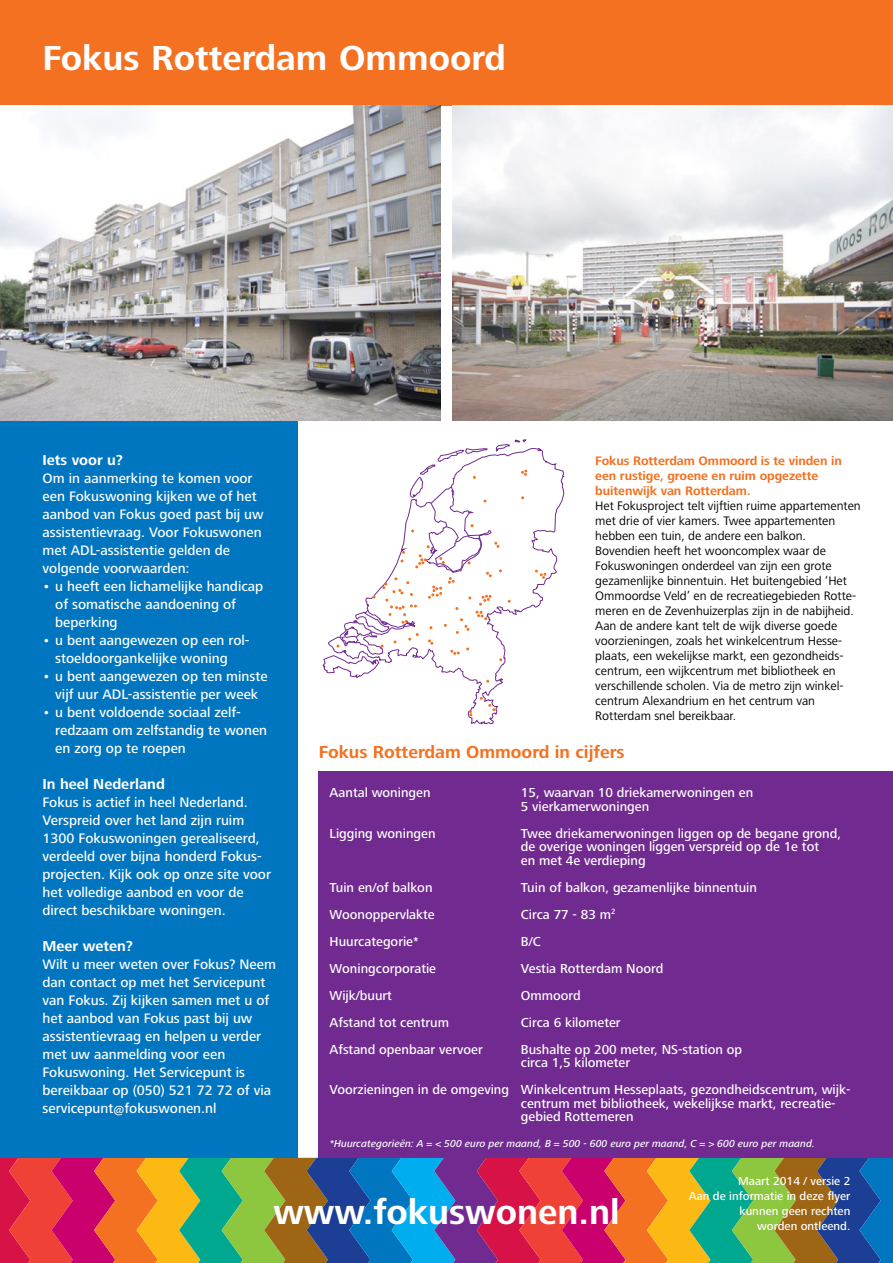
<style>
.page{position:relative;width:893px;height:1263px;background:#fff}
.page>*{position:absolute;margin:0;border:0;box-sizing:border-box;transform-origin:0 0}
.t1{font:700 36px "Frutiger Next LT";color:#fff}
.t2{font:700 18px "Frutiger Next LT";color:#f37121}
.t3{font:700 15px "Frutiger Next LT";color:#fff}
.t4{font:500 14.25px/18px "Frutiger Next LT";color:#fff}
.t5{font:500 13.5px/13.5px "Frutiger Next LT";color:#fff}
.t6{font:12.75px/15px "Frutiger Next LT";letter-spacing:-.005em;color:#000}
.t7{font:700 12.75px/15px "Frutiger Next LT";letter-spacing:-.005em;color:#f37121}
.t8{font:500 12px/15px "Frutiger Next LT";color:#fff;text-align:right}
.t9{font:italic 500 10.5px "Frutiger Next LT";color:#fff}
</style>
<div class="page">
<div style="left:0;top:0;width:893px;height:105px;background:#f37121"></div>
<svg style="left:0;top:1158px;width:893px;height:105px;background:#8c6a5e"></svg>
<div style="left:0;top:421px;width:298px;height:737px;background:#0076c0"></div>
<img style="left:0;top:105px;width:440px;height:316px">
<img style="left:453px;top:105px;width:440px;height:316px">
<svg style="left:405px;top:448px;width:160px;height:277px"></svg>
<svg style="left:496px;top:439px;width:31px;height:13px"></svg>
<svg style="left:469px;top:710px;width:3px;height:6px"></svg>
<svg style="left:535px;top:570px;width:11px;height:9px"></svg>
<svg style="left:480px;top:697px;width:15px;height:14px"></svg>
<svg style="left:521px;top:469px;width:6px;height:7px"></svg>
<svg style="left:410px;top:448px;width:78px;height:56px"></svg>
<svg style="left:322px;top:524px;width:180px;height:159px"></svg>
<div style="left:319px;top:771px;width:574px;height:387px;background:#712b90"></div>
<h1 class="t1" style="left:43px;top:38px;width:465px">Fokus Rotterdam Ommoord</h1>
<p class="t3" style="left:43px;top:452px;width:82px">Iets voor u?</p>
<p class="t4" style="left:43px;top:470px;width:223px">Om in aanmerking te komen voor een Fokuswoning kijken we of het aanbod van Fokus goed past bij uw assistentievraag. Voor Fokuswonen met ADL-assistentie gelden de volgende voorwaarden:</p>
<p class="t4" style="left:55px;top:578px;width:210px;text-indent:-13px">• u heeft een lichamelijke handicap of somatische aandoening of beperking</p>
<p class="t4" style="left:55px;top:631px;width:196px;text-indent:-13px">• u bent aangewezen op een rol&shy;stoeldoorgankelijke woning</p>
<p class="t4" style="left:43px;top:667px;width:227px;text-align:center">• u bent aangewezen op ten minste vijf uur ADL-assistentie per week</p>
<p class="t4" style="left:55px;top:703px;width:213px;text-indent:-13px">• u bent voldoende sociaal zelf&shy;redzaam om zelfstandig te wonen en zorg op te roepen</p>
<p class="t3" style="left:43px;top:776px;width:124px">In heel Nederland</p>
<p class="t4" style="left:43px;top:794px;width:230px">Fokus is actief in heel Nederland.<br>Verspreid over het land zijn ruim 1300 Fokuswoningen gerealiseerd, verdeeld over bijna honderd Fokus&shy;projecten. Kijk ook op onze site voor het volledige aanbod en voor de direct beschikbare woningen.</p>
<p class="t3" style="left:43px;top:938px;width:92px">Meer weten?</p>
<p class="t4" style="left:43px;top:956px;width:235px">Wilt u meer weten over Fokus? Neem dan contact op met het Servicepunt van Fokus. Zij kijken samen met u of het aanbod van Fokus past bij uw assistentievraag en helpen u verder met uw aanmelding voor een<br>Fokuswoning. Het Servicepunt is bereikbaar op (050) 521 72 72 of via servicepunt@fokuswonen.nl</p>
<p class="t7" style="left:595px;top:453px;width:248px">Fokus Rotterdam Ommoord is te vinden in een rustige, groene en ruim opgezette buitenwijk van Rotterdam.</p>
<p class="t6" style="left:595px;top:498px;width:267px">Het Fokusproject telt vijftien ruime appartementen met drie of vier kamers. Twee appartementen hebben een tuin, de andere een balkon.<br>Bovendien heeft het wooncomplex waar de Fokuswoningen onderdeel van zijn een grote gezamenlijke binnentuin. Het buitengebied ‘Het Ommoordse Veld’ en de recreatiegebieden Rotte&shy;meren en de Zevenhuizerplas zijn in de nabijheid.<br>Aan de andere kant telt de wijk diverse goede voorzieningen, zoals het winkelcentrum Hesse&shy;plaats, een wekelijkse markt, een gezondheids&shy;centrum, een wijkcentrum met bibliotheek en verschillende scholen. Via de metro zijn winkel&shy;centrum Alexandrium en het centrum van Rotterdam snel bereikbaar.</p>
<p class="t2" style="left:319px;top:742px;width:307px">Fokus Rotterdam Ommoord in cijfers</p>
<p class="t5" style="left:330px;top:786px;width:103px">Aantal woningen</p>
<p class="t5" style="left:521px;top:786px;width:234px">15, waarvan 10 driekamerwoningen en<br>5 vierkamerwoningen</p>
<p class="t5" style="left:330px;top:826px;width:108px">Ligging woningen</p>
<p class="t5" style="left:521px;top:826px;width:322px">Twee driekamerwoningen liggen op de begane grond, de overige woningen liggen verspreid op de 1e tot<br>en met 4e verdieping</p>
<p class="t5" style="left:330px;top:880px;width:105px">Tuin en/of balkon</p>
<p class="t5" style="left:521px;top:880px;width:238px">Tuin of balkon, gezamenlijke binnentuin</p>
<p class="t5" style="left:330px;top:907px;width:107px">Woonoppervlakte</p>
<p class="t5" style="left:521px;top:907px;width:96px">Circa 77 - 83 m<sup>2</sup></p>
<p class="t5" style="left:330px;top:934px;width:91px">Huurcategorie*</p>
<p class="t5" style="left:521px;top:934px;width:21px">B/C</p>
<p class="t5" style="left:330px;top:961px;width:108px">Woningcorporatie</p>
<p class="t5" style="left:521px;top:961px;width:144px">Vestia Rotterdam Noord</p>
<p class="t5" style="left:330px;top:988px;width:64px">Wijk/buurt</p>
<p class="t5" style="left:521px;top:988px;width:61px">Ommoord</p>
<p class="t5" style="left:330px;top:1015px;width:121px">Afstand tot centrum</p>
<p class="t5" style="left:521px;top:1015px;width:101px">Circa 6 kilometer</p>
<p class="t5" style="left:330px;top:1042px;width:155px">Afstand openbaar vervoer</p>
<p class="t5" style="left:521px;top:1042px;width:223px">Bushalte op 200 meter, NS-station op circa 1,5 kilometer</p>
<p class="t5" style="left:521px;top:1083px;width:331px;text-indent:-191px">Voorzieningen in de omgeving Winkelcentrum Hesseplaats, gezondheidscentrum, wijk&shy;centrum met bibliotheek, wekelijkse markt, recreatie&shy;gebied Rottemeren</p>
<p class="t9" style="left:330px;top:1137px;width:487px">*Huurcategorieën: A = &lt; 500 euro per maand, B = 500 - 600 euro per maand, C = &gt; 600 euro per maand.</p>
<h1 class="t1" style="left:273px;top:1192px;width:348px">www.fokuswonen.nl</h1>
<p class="t8" style="left:689px;top:1174px;width:163px">Maart 2014 / versie 2<br>Aan de informatie in deze flyer kunnen geen rechten<br>worden ontleend.</p>
</div>
